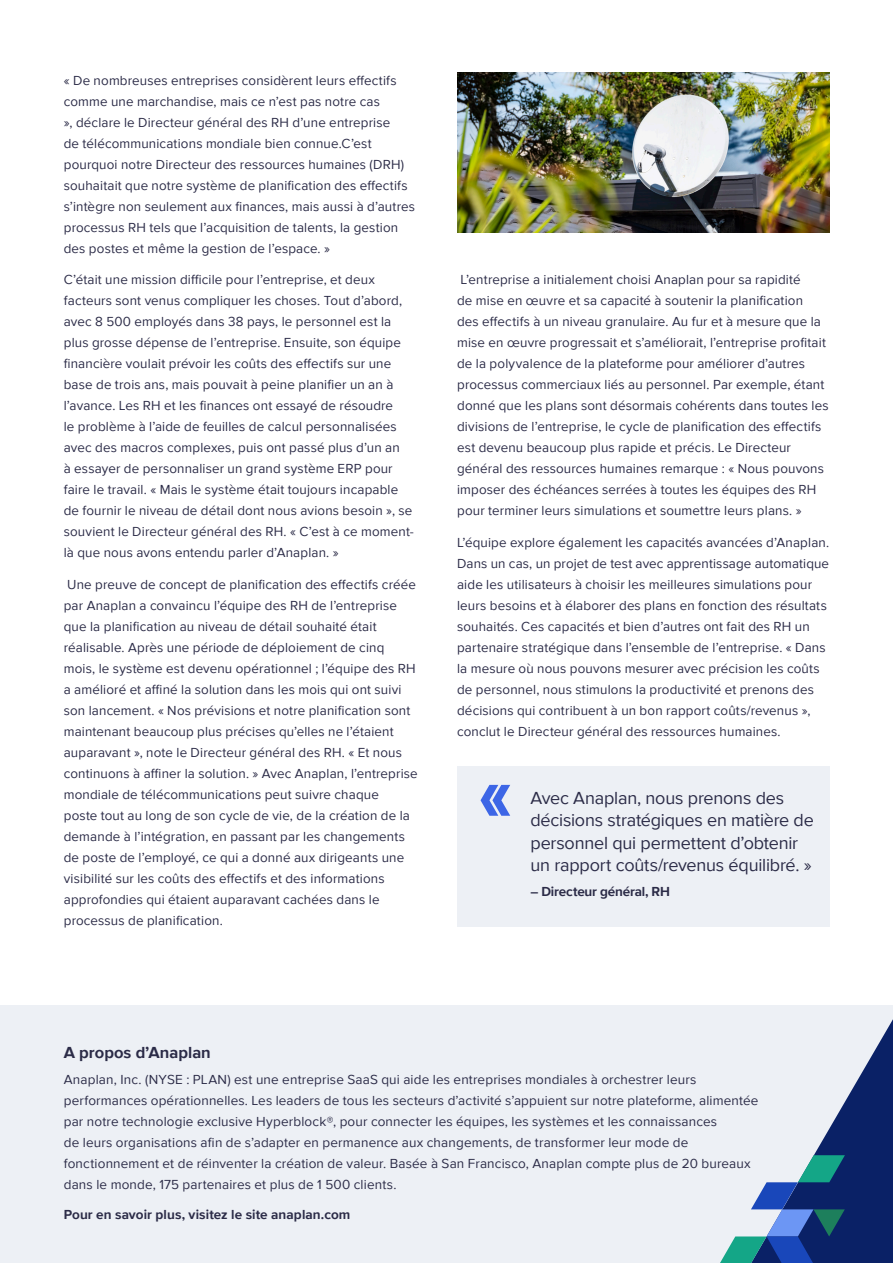
<style>
.page{position:relative;width:893px;height:1263px;background:#fff}
.page>*{position:absolute;margin:0;border:0;box-sizing:border-box;transform-origin:0 0}
.事例-本文{font:18px/22.5px "Proxima Nova";letter-spacing:-.01em;color:#2b2b47}
.事例-本文-2{font:700 16.5px "Proxima Nova";color:#2b2b47}
.事例-本文-3{font:13.5px/21px "Proxima Nova";letter-spacing:.01em;color:#2b2b47}
.事例-本文-4{font:700 13.5px "Proxima Nova";letter-spacing:.005em;color:#2b2b47}
</style>
<div class="page">
<div style="left:0;top:1005px;width:893px;height:258px;background:#edf0f5"></div>
<svg style="left:720px;top:1019px;width:173px;height:244px"></svg>
<img style="left:457px;top:72px;width:372px;height:161px">
<div style="left:457px;top:766px;width:372px;height:161px;background:#edf0f5"></div>
<svg style="left:480px;top:785px;width:30px;height:31px"></svg>
<p class="事例-本文-3" style="left:64px;top:69px;width:353px">« De nombreuses entreprises considèrent leurs effectifs comme une marchandise, mais ce n’est pas notre cas<br>», déclare le Directeur général des RH d’une entreprise<br>de télécommunications mondiale bien connue.C’est pourquoi notre Directeur des ressources humaines (DRH) souhaitait que notre système de planification des effectifs s’intègre non seulement aux finances, mais aussi à d’autres processus RH tels que l’acquisition de talents, la gestion des postes et même la gestion de l’espace. »</p>
<p class="事例-本文-3" style="left:64px;top:268px;width:352px">C’était une mission difficile pour l’entreprise, et deux facteurs sont venus compliquer les choses. Tout d’abord, avec 8 500 employés dans 38 pays, le personnel est la plus grosse dépense de l’entreprise. Ensuite, son équipe financière voulait prévoir les coûts des effectifs sur une base de trois ans, mais pouvait à peine planifier un an à l’avance. Les RH et les finances ont essayé de résoudre<br>le problème à l’aide de feuilles de calcul personnalisées avec des macros complexes, puis ont passé plus d’un an<br>à essayer de personnaliser un grand système ERP pour faire le travail. « Mais le système était toujours incapable de fournir le niveau de détail dont nous avions besoin », se souvient le Directeur général des RH. « C’est à ce moment&shy;là que nous avons entendu parler d’Anaplan. »</p>
<p class="事例-本文-3" style="left:64px;top:573px;width:355px">Une preuve de concept de planification des effectifs créée par Anaplan a convaincu l’équipe des RH de l’entreprise que la planification au niveau de détail souhaité était réalisable. Après une période de déploiement de cinq mois, le système est devenu opérationnel ; l’équipe des RH a amélioré et affiné la solution dans les mois qui ont suivi son lancement. « Nos prévisions et notre planification sont maintenant beaucoup plus précises qu’elles ne l’étaient auparavant », note le Directeur général des RH. « Et nous continuons à affiner la solution. » Avec Anaplan, l’entreprise mondiale de télécommunications peut suivre chaque<br>poste tout au long de son cycle de vie, de la création de la demande à l’intégration, en passant par les changements de poste de l’employé, ce qui a donné aux dirigeants une visibilité sur les coûts des effectifs et des informations approfondies qui étaient auparavant cachées dans le processus de planification.</p>
<p class="事例-本文-3" style="left:457px;top:268px;width:373px">L’entreprise a initialement choisi Anaplan pour sa rapidité<br>de mise en œuvre et sa capacité à soutenir la planification<br>des effectifs à un niveau granulaire. Au fur et à mesure que la mise en œuvre progressait et s’améliorait, l’entreprise profitait de la polyvalence de la plateforme pour améliorer d’autres processus commerciaux liés au personnel. Par exemple, étant donné que les plans sont désormais cohérents dans toutes les divisions de l’entreprise, le cycle de planification des effectifs est devenu beaucoup plus rapide et précis. Le Directeur général des ressources humaines remarque : « Nous pouvons imposer des échéances serrées à toutes les équipes des RH pour terminer leurs simulations et soumettre leurs plans. »</p>
<p class="事例-本文-3" style="left:457px;top:531px;width:374px">L’équipe explore également les capacités avancées d’Anaplan.<br>Dans un cas, un projet de test avec apprentissage automatique aide les utilisateurs à choisir les meilleures simulations pour leurs besoins et à élaborer des plans en fonction des résultats souhaités. Ces capacités et bien d’autres ont fait des RH un partenaire stratégique dans l’ensemble de l’entreprise. « Dans la mesure où nous pouvons mesurer avec précision les coûts de personnel, nous stimulons la productivité et prenons des décisions qui contribuent à un bon rapport coûts/revenus », conclut le Directeur général des ressources humaines.</p>
<p class="事例-本文" style="left:530px;top:785px;width:285px">Avec Anaplan, nous prenons des décisions stratégiques en matière de personnel qui permettent d’obtenir un rapport coûts/revenus équilibré. »</p>
<p class="事例-本文-4" style="left:530px;top:882px;width:141px">– Directeur général, RH</p>
<p class="事例-本文-2" style="left:64px;top:1040px;width:149px">A propos d’Anaplan</p>
<p class="事例-本文-3" style="left:64px;top:1068px;width:696px">Anaplan, Inc. (NYSE : PLAN) est une entreprise SaaS qui aide les entreprises mondiales à orchestrer leurs performances opérationnelles. Les leaders de tous les secteurs d’activité s’appuient sur notre plateforme, alimentée par notre technologie exclusive Hyperblock®, pour connecter les équipes, les systèmes et les connaissances<br>de leurs organisations afin de s’adapter en permanence aux changements, de transformer leur mode de fonctionnement et de réinventer la création de valeur. Basée à San Francisco, Anaplan compte plus de 20 bureaux dans le monde, 175 partenaires et plus de 1 500 clients.</p>
<p class="事例-本文-4" style="left:64px;top:1204px;width:288px">Pour en savoir plus, visitez le site anaplan.com</p>
</div>
